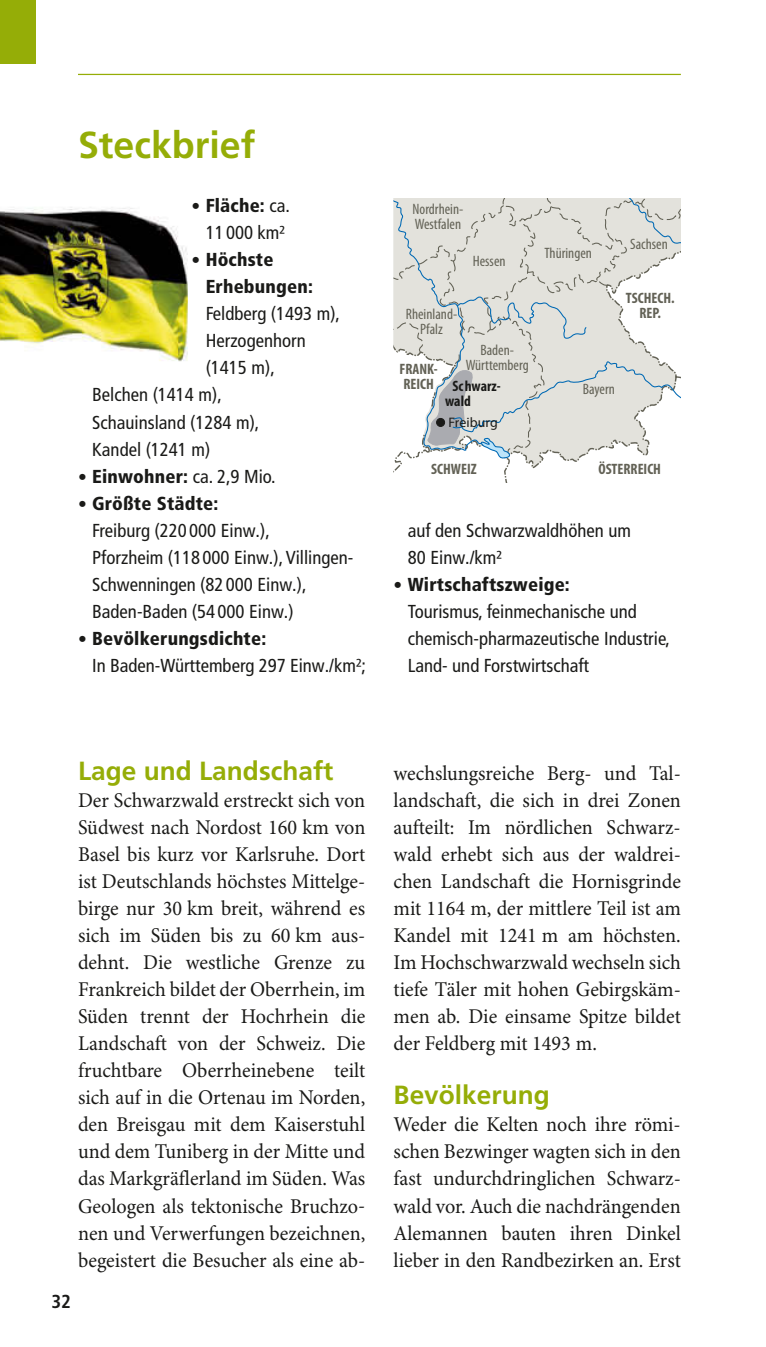
<style>
.page{position:relative;width:766px;height:1347px;background:#fff}
.page>*{position:absolute;margin:0;border:0;box-sizing:border-box;transform-origin:0 0}
.t1{font:700 37.5px "Frutiger LT Pro";color:#95ad07}
.t2{font:700 26.25px "Frutiger LT Pro";color:#95ad07}
.t3{font:21px/27px "Minion Pro";color:#1a1a18;text-align:justify;scale:.96 1}
.t4{font:condensed 18.75px/27px "Frutiger LT Pro";color:#1a1a18}
.t5{font:900 condensed 18.75px/27px "Frutiger LT Pro";letter-spacing:.01em;color:#1a1a18}
.t6{font:700 condensed 18.75px "Frutiger LT Pro";color:#1a1a18}
.t7{font:condensed 15px/15px "Myriad Pro";color:#626155;text-align:center}
.t8{font:700 condensed 15px/15px "Myriad Pro";color:#626155}
.t9{font:700 condensed 15px/15px "Myriad Pro";color:#1a1a18}
.t10{font:13.75px "Myriad Pro";letter-spacing:.01em;color:#1a1a18}
.s1{font-weight:900}
.s2{font-weight:400}
</style>
<div class="page">
<hr style="left:78px;top:74px;width:602px;height:1px;background:#95ad07">
<div style="left:0;top:0;width:35px;height:64px;background:#95ad07"></div>
<svg style="left:393px;top:198px;width:287px;height:284px;fill:#e3e2dc"></svg>
<img style="left:0;top:207px;width:188px;height:155px">
<h1 class="t1" style="left:78px;top:131px;width:179px">Steckbrief</h1>
<p class="t4" style="left:206px;top:194px;width:86px"><span class="s1">Fläche:</span> ca.<br>11 000 km²</p>
<p class="t5" style="left:206px;top:248px;width:109px">Höchste<br>Erhebungen:</p>
<p class="t4" style="left:206px;top:302px;width:136px">Feldberg (1493 m),</p>
<p class="t4" style="left:206px;top:329px;width:102px">Herzogenhorn</p>
<p class="t4" style="left:206px;top:356px;width:71px">(1415 m),</p>
<p class="t4" style="left:92px;top:383px;width:131px">Belchen (1414 m),</p>
<p class="t4" style="left:92px;top:410px;width:169px">Schauinsland (1284 m),</p>
<p class="t4" style="left:92px;top:437px;width:120px">Kandel (1241 m)</p>
<p class="t5" style="left:92px;top:465px;width:185px">Einwohner: <span class="s2">ca. 2,9 Mio.</span></p>
<p class="t5" style="left:92px;top:492px;width:128px">Größte Städte:</p>
<p class="t4" style="left:92px;top:519px;width:262px">Freiburg (220 000 Einw.),<br>Pforzheim (118 000 Einw.), Villingen-<br>Schwenningen (82 000 Einw.),<br>Baden-Baden (54 000 Einw.)</p>
<p class="t5" style="left:92px;top:627px;width:175px">Bevölkerungsdichte:</p>
<p class="t4" style="left:92px;top:654px;width:275px">In Baden- Württemberg 297 Einw./km²;</p>
<p class="t7" style="left:412px;top:203px;width:52px;text-align:left">Nordrhein-<br>Westfalen</p>
<p class="t7" style="left:472px;top:255px;width:34px">Hessen</p>
<p class="t7" style="left:405px;top:308px;width:53px">Rheinland-<br>Pfalz</p>
<p class="t7" style="left:465px;top:344px;width:64px">Baden-<br>Württemberg</p>
<p class="t8" style="left:399px;top:363px;width:40px">FRANK-<br>REICH</p>
<p class="t9" style="left:445px;top:380px;width:57px;text-indent:7px">Schwarz&shy;wald</p>
<p class="t10" style="left:448px;top:417px;width:51px">Freiburg</p>
<p class="t7" style="left:544px;top:247px;width:49px">Thüringen</p>
<p class="t7" style="left:630px;top:238px;width:39px">Sachsen</p>
<p class="t8" style="left:625px;top:292px;width:50px;text-align:center">TSCHECH.<br>REP.</p>
<p class="t7" style="left:582px;top:383px;width:34px">Bayern</p>
<p class="t8" style="left:431px;top:462px;width:47px">SCHWEIZ</p>
<p class="t8" style="left:598px;top:462px;width:64px">ÖSTERREICH</p>
<p class="t4" style="left:407px;top:519px;width:224px">auf den Schwarzwaldhöhen um<br>80 Einw./km²</p>
<p class="t5" style="left:407px;top:573px;width:163px">Wirtschaftszweige:</p>
<p class="t4" style="left:407px;top:600px;width:264px">Tourismus, feinmechanische und chemisch-pharmazeutische Industrie,<br>Land- und Forstwirtschaft</p>
<p class="t2" style="left:78px;top:761px;width:257px">Lage und Landschaft</p>
<p class="t3" style="left:78px;top:788px;width:301px">Der Schwarzwald erstreckt sich von Südwest nach Nordost 160 km von Basel bis kurz vor Karlsruhe. Dort ist Deutschlands höchstes Mittelge&shy;birge nur 30 km breit, während es sich im Süden bis zu 60 km aus&shy;dehnt. Die westliche Grenze zu Frankreich bildet der Oberrhein, im Süden trennt der Hochrhein die Landschaft von der Schweiz. Die fruchtbare Oberrheinebene teilt sich auf in die Ortenau im Norden, den Breisgau mit dem Kaiserstuhl und dem Tuniberg in der Mitte und das Markgräflerland im Süden. Was Geologen als tektonische Bruchzo&shy;nen und Verwerfungen bezeichnen, begeistert die Besucher als eine ab-</p>
<p class="t6" style="left:51px;top:1294px;width:21px">32</p>
<p class="t3" style="left:393px;top:761px;width:301px">wechslungsreiche Berg- und Tal&shy;landschaft, die sich in drei Zonen aufteilt: Im nördlichen Schwarz&shy;wald erhebt sich aus der waldrei&shy;chen Landschaft die Hornisgrinde mit 1164 m, der mittlere Teil ist am Kandel mit 1241 m am höchsten.<br>Im Hochschwarzwald wechseln sich tiefe Täler mit hohen Gebirgskäm&shy;men ab. Die einsame Spitze bildet der Feldberg mit 1493 m.</p>
<p class="t2" style="left:393px;top:1085px;width:158px">Bevölkerung</p>
<p class="t3" style="left:393px;top:1113px;width:301px">Weder die Kelten noch ihre römi&shy;schen Bezwinger wagten sich in den fast undurchdringlichen Schwarz&shy;wald vor. Auch die nachdrängenden Alemannen bauten ihren Dinkel lieber in den Randbezirken an. Erst</p>
</div>
